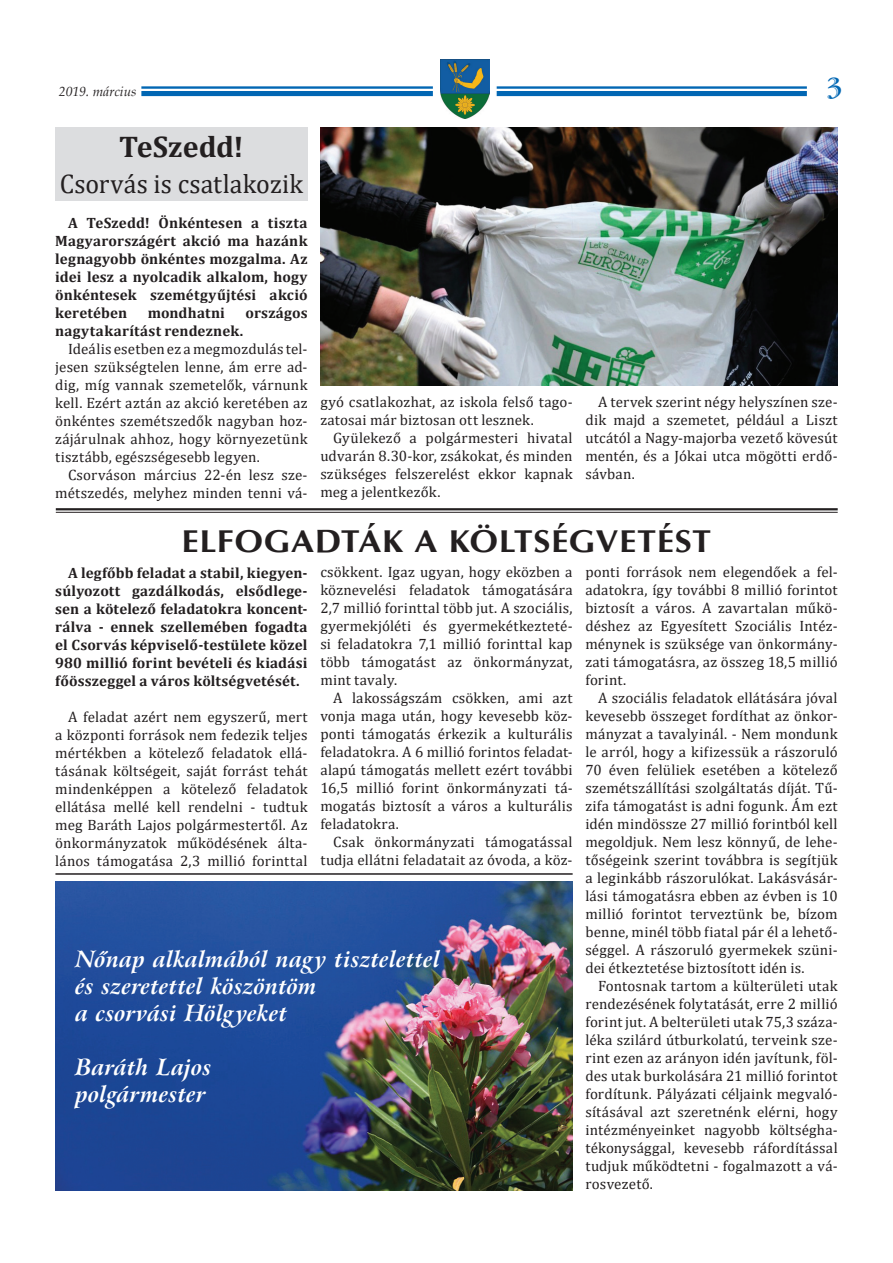
<style>
.page{position:relative;width:893px;height:1263px;background:#fff}
.page>*{position:absolute;margin:0;border:0;box-sizing:border-box;transform-origin:0 0}
.t1{font:700 31.5px "CG Omega";letter-spacing:.015em;color:#231f20;scale:1.1 1}
.t2{font:700 30px "Cambria";color:#231f20}
.t3{font:27px "Cambria";letter-spacing:.005em;color:#231f20;scale:.96 1}
.t4{font:700 27px "Garamond Handtooled PFL";color:#0166b3}
.t5{font:italic 700 22.5px/27px "Arrus PFL";letter-spacing:.01em;color:#fff}
.t6{font:15px/18px "Cambria";letter-spacing:.01em;color:#231f20;text-align:justify}
.t7{font:700 15px/18px "Cambria";letter-spacing:.01em;color:#231f20;text-align:justify}
.t8{font:italic 13.5px "Book Antiqua";color:#231f20}
</style>
<div class="page">
<svg style="left:141px;top:86px;width:666px;height:11px;fill:#0166b3"></svg>
<hr style="left:66px;top:89px;width:791px;height:2px;background:#fff">
<div style="left:433px;top:64px;width:64px;height:57px;background:#fff"></div>
<img style="left:440px;top:60px;width:49px;height:59px">
<div style="left:55px;top:128px;width:253px;height:73px;background:#dcdddf"></div>
<hr style="left:56px;top:508px;width:782px;height:2px;background:#231f20">
<hr style="left:56px;top:512px;width:782px;height:1px;background:#231f20">
<img style="left:55px;top:881px;width:518px;height:310px">
<img style="left:320px;top:128px;width:518px;height:258px">
<hr style="left:55px;top:873px;width:518px;height:2px;background:#231f20">
<p class="t8" style="left:59px;top:82px;width:79px">2019. március</p>
<h3 class="t4" style="left:826px;top:71px;width:16px">3</h3>
<h2 class="t2" style="left:119px;top:125px;width:126px">TeSzedd!</h2>
<h3 class="t3" style="left:60px;top:168px;width:255px">Csorvás is csatlakozik</h3>
<p class="t7" style="left:55px;top:213px;width:254px;text-indent:13px">A TeSzedd! Önkéntesen a tiszta Magyarországért akció ma hazánk legnagyobb önkéntes mozgalma. Az idei lesz a nyolcadik alkalom, hogy önkéntesek szemétgyűjtési akció keretében</p>
<p class="t7" style="left:148px;top:303px;width:79px">mondhatni</p>
<p class="t7" style="left:246px;top:303px;width:63px">országos</p>
<p class="t7" style="left:55px;top:321px;width:189px">nagytakarítást rendeznek.</p>
<p class="t6" style="left:55px;top:340px;width:254px;text-indent:13px">Ideális esetben ez a megmozdulás tel&shy;jesen szükségtelen lenne, ám erre ad&shy;dig, míg vannak szemetelők, várnunk kell. Ezért aztán az akció keretében az önkéntes szemétszedők nagyban hoz&shy;zájárulnak ahhoz, hogy környezetünk tisztább, egészségesebb legyen.</p>
<p class="t6" style="left:55px;top:466px;width:254px;text-align:right">Csorváson március 22-én lesz sze&shy;métszedés, melyhez minden tenni vá-</p>
<p class="t6" style="left:320px;top:393px;width:254px">gyó csatlakozhat, az iskola felső tago&shy;zatosai már biztosan ott lesznek.</p>
<p class="t6" style="left:320px;top:429px;width:254px;text-indent:13px">Gyülekező a polgármesteri hivatal udvarán 8.30-kor, zsákokat, és minden szükséges felszerelést ekkor kapnak meg a jelentkezők.</p>
<p class="t6" style="left:585px;top:393px;width:254px;text-indent:13px">A tervek szerint négy helyszínen sze&shy;dik majd a szemetet, például a Liszt utcától a Nagy-majorba vezető kövesút mentén, és a Jókai utca mögötti erdő&shy;sávban.</p>
<h1 class="t1" style="left:181px;top:521px;width:483px">ELFOGADTÁK A KÖLTSÉGVETÉST</h1>
<p class="t7" style="left:55px;top:564px;width:254px;text-indent:13px">A legfőbb feladat a stabil, kiegyen&shy;súlyozott gazdálkodás, elsődlege&shy;sen a kötelező feladatokra koncent&shy;rálva - ennek szellemében fogadta el Csorvás képviselő-testülete közel 980 millió forint bevételi és kiadási főösszeggel a város költségvetését.</p>
<p class="t6" style="left:55px;top:708px;width:254px;text-indent:13px">A feladat azért nem egyszerű, mert a központi források nem fedezik teljes mértékben a kötelező feladatok ellá&shy;tásának költségeit, saját forrást tehát mindenképpen a kötelező feladatok ellátása mellé kell rendelni - tudtuk meg Baráth Lajos polgármestertől. Az önkormányzatok működésének álta&shy;lános támogatása 2,3 millió forinttal</p>
<p class="t6" style="left:320px;top:563px;width:254px">csökkent. Igaz ugyan, hogy eközben a köznevelési feladatok támogatására 2,7 millió forinttal több jut. A szociális, gyermekjóléti és gyermekétkezteté&shy;si feladatokra 7,1 millió forinttal kap több támogatást az önkormányzat, mint tavaly.</p>
<p class="t6" style="left:320px;top:689px;width:254px;text-indent:13px">A lakosságszám csökken, ami azt vonja maga után, hogy kevesebb köz&shy;ponti támogatás érkezik a kulturális feladatokra. A 6 millió forintos feladat&shy;alapú támogatás mellett ezért további 16,5 millió forint önkormányzati tá&shy;mogatás biztosít a város a kulturális feladatokra.</p>
<p class="t6" style="left:320px;top:833px;width:254px;text-align:right">Csak önkormányzati támogatással tudja ellátni feladatait az óvoda, a köz-</p>
<h3 class="t5" style="left:75px;top:946px;width:366px">Nőnap alkalmából nagy tisztelettel és szeretettel köszöntöm<br>a csorvási Hölgyeket</h3>
<h3 class="t5" style="left:75px;top:1054px;width:138px">Baráth Lajos polgármester</h3>
<p class="t6" style="left:585px;top:563px;width:254px">ponti források nem elegendőek a fel&shy;adatokra, így további 8 millió forintot biztosít a város. A zavartalan műkö&shy;déshez az Egyesített Szociális Intéz&shy;ménynek is szüksége van önkormány&shy;zati támogatásra, az összeg 18,5 millió forint.</p>
<p class="t6" style="left:585px;top:689px;width:254px;text-indent:13px">A szociális feladatok ellátására jóval kevesebb összeget fordíthat az önkor&shy;mányzat a tavalyinál. - Nem mondunk le arról, hogy a kifizessük a rászoruló 70 éven felüliek esetében a kötelező szemétszállítási szolgáltatás díját. Tű&shy;zifa támogatást is adni fogunk. Ám ezt idén mindössze 27 millió forintból kell megoldjuk. Nem lesz könnyű, de lehe&shy;tőségeink szerint továbbra is segítjük a leginkább rászorulókat. Lakásvásár&shy;lási támogatásra ebben az évben is 10 millió forintot terveztünk be, bízom benne, minél több fiatal pár él a lehető&shy;séggel. A rászoruló gyermekek szüni&shy;dei étkeztetése biztosított idén is.</p>
<p class="t6" style="left:585px;top:977px;width:254px;text-indent:13px">Fontosnak tartom a külterületi utak rendezésének folytatását, erre 2 millió forint jut. A belterületi utak 75,3 száza&shy;léka szilárd útburkolatú, terveink sze&shy;rint ezen az arányon idén javítunk, föl&shy;des utak burkolására 21 millió forintot fordítunk. Pályázati céljaink megvaló&shy;sításával azt szeretnénk elérni, hogy intézményeinket nagyobb költségha&shy;tékonysággal, kevesebb ráfordítással tudjuk működtetni - fogalmazott a vá&shy;rosvezető.</p>
</div>
